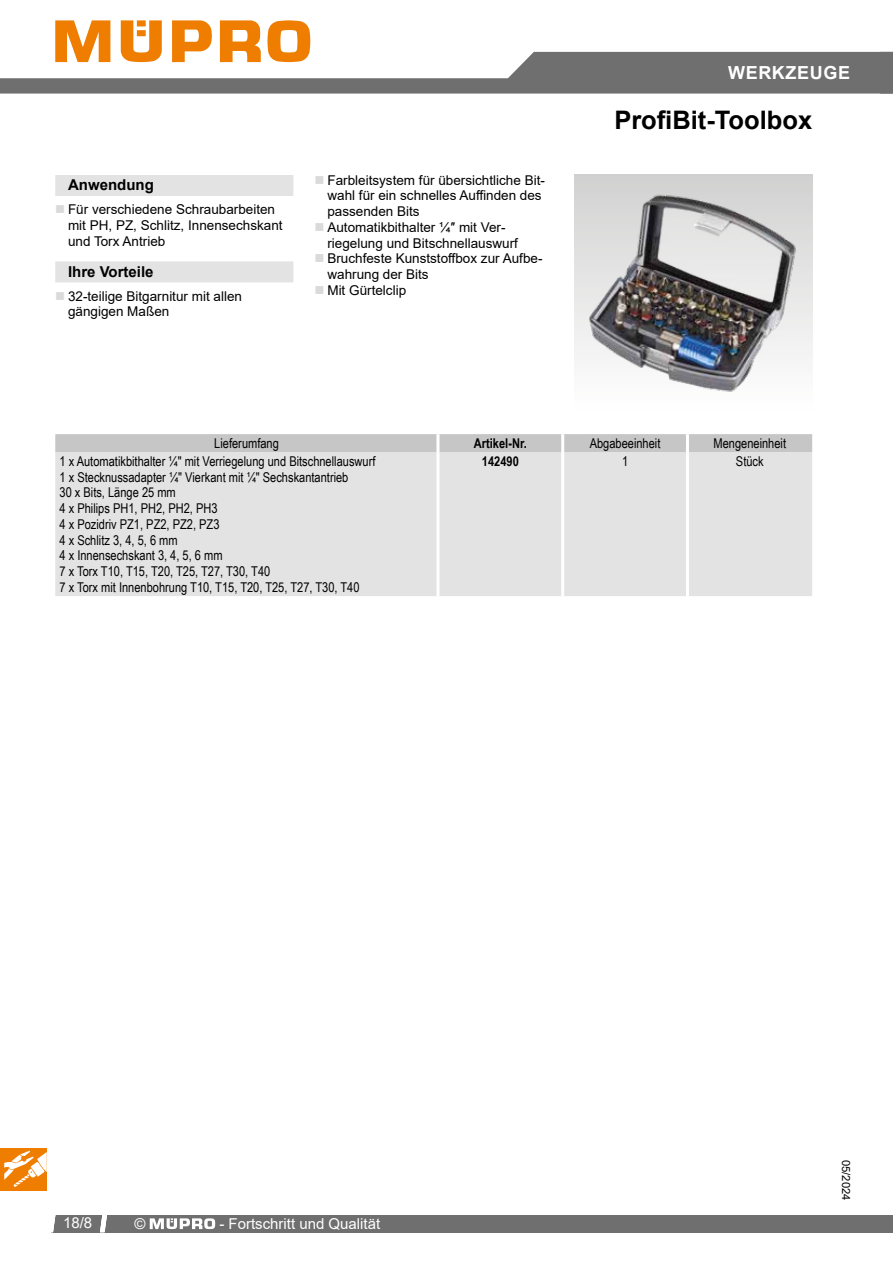
<style>
.page{position:relative;width:893px;height:1263px;background:#fff}
.page>*{position:absolute;margin:0;border:0;box-sizing:border-box;transform-origin:0 0}
.t1{font:700 25.5px "Arial";color:#000}
.t2{font:700 18px "Arial";letter-spacing:.035em;color:#fff}
.t3{font:15px "Arial";color:#fff}
.t4{font:700 15px "Arial";color:#000}
.t5{font:13.5px/15.8px "Arial Narrow";color:#000}
.t6{font:13.5px/15.8px "Arial";color:#000}
.t7{font:700 13.5px "Arial Narrow";color:#000}
.t8{font:11.25px "Arial";color:#000}
</style>
<div class="page">
<svg style="left:0;top:20px;width:893px;height:74px"></svg>
<div style="left:51px;top:1215px;width:842px;height:17px;background:#706f6f"></div>
<svg style="left:51px;top:1215px;width:4px;height:17px"></svg>
<svg style="left:100px;top:1215px;width:7px;height:17px"></svg>
<svg style="left:150px;top:1218px;width:65px;height:11px"></svg>
<div style="left:55px;top:175px;width:238px;height:21px;background:#e3e3e3"></div>
<div style="left:55px;top:261px;width:238px;height:21px;background:#e3e3e3"></div>
<img style="left:574px;top:175px;width:238px;height:217px">
<div style="left:55px;top:434px;width:757px;height:18px;background:#c6c6c6"></div>
<div style="left:55px;top:452px;width:757px;height:144px;background:#e3e3e3"></div>
<hr style="left:436px;top:434px;width:3px;height:18px;background:#fff">
<hr style="left:561px;top:434px;width:3px;height:18px;background:#fff">
<hr style="left:686px;top:434px;width:3px;height:18px;background:#fff">
<hr style="left:436px;top:452px;width:3px;height:144px;background:#fff">
<hr style="left:561px;top:452px;width:3px;height:144px;background:#fff">
<hr style="left:686px;top:452px;width:3px;height:144px;background:#fff">
<div style="left:0;top:1148px;width:47px;height:42px;background:#ef7d00"></div>
<svg style="left:4px;top:1151px;width:43px;height:36px"></svg>
<h2 class="t2" style="left:728px;top:60px;width:124px">WERKZEUGE</h2>
<p class="t4" style="left:68px;top:174px;width:87px">Anwendung</p>
<p class="t6" style="left:68px;top:201px;width:216px">Für verschiedene Schraubarbeiten mit PH, PZ, Schlitz, Innensechskant und Torx Antrieb</p>
<p class="t4" style="left:68px;top:261px;width:87px">Ihre Vorteile</p>
<p class="t6" style="left:68px;top:288px;width:176px">32-teilige Bitgarnitur mit allen gängigen Maßen</p>
<p class="t6" style="left:327px;top:172px;width:219px">Farbleitsystem für übersichtliche Bit&shy;wahl für ein schnelles Auffinden des passenden Bits<br>Automatikbithalter ¼″ mit Ver&shy;riegelung und Bitschnellauswurf<br>Bruchfeste Kunststoffbox zur Aufbe&shy;wahrung der Bits<br>Mit Gürtelclip</p>
<h1 class="t1" style="left:614px;top:102px;width:199px">ProfiBit-Toolbox</h1>
<p class="t5" style="left:214px;top:435px;width:66px">Lieferumfang</p>
<p class="t7" style="left:474px;top:433px;width:54px">Artikel-Nr.</p>
<p class="t5" style="left:590px;top:435px;width:72px">Abgabeeinheit</p>
<p class="t5" style="left:713px;top:435px;width:74px">Mengeneinheit</p>
<p class="t5" style="left:60px;top:453px;width:317px">1 x Automatikbithalter ¼″ mit Verriegelung und Bitschnellauswurf 1 x Stecknussadapter ¼″ Vierkant mit ¼″ Sechskantantrieb<br>30 x Bits, Länge 25 mm<br>4 x Philips PH1, PH2, PH2, PH3<br>4 x Pozidriv PZ1, PZ2, PZ2, PZ3<br>4 x Schlitz 3, 4, 5, 6 mm<br>4 x Innensechskant 3, 4, 5, 6 mm<br>7 x Torx T10, T15, T20, T25, T27, T30, T40<br>7 x Torx mit Innenbohrung T10, T15, T20, T25, T27, T30, T40</p>
<p class="t7" style="left:482px;top:451px;width:38px">142490</p>
<p class="t5" style="left:622px;top:453px;width:8px">1</p>
<p class="t5" style="left:736px;top:453px;width:29px">Stück</p>
<p class="t3" style="left:63px;top:1213px;width:31px">18/8</p>
<p class="t3" style="left:135px;top:1213px;width:13px">©</p>
<p class="t3" style="left:219px;top:1213px;width:162px">- Fortschritt und Qualität</p>
<p class="t8" style="left:854px;top:1160px;width:42px;rotate:90deg">05/2024</p>
</div>
